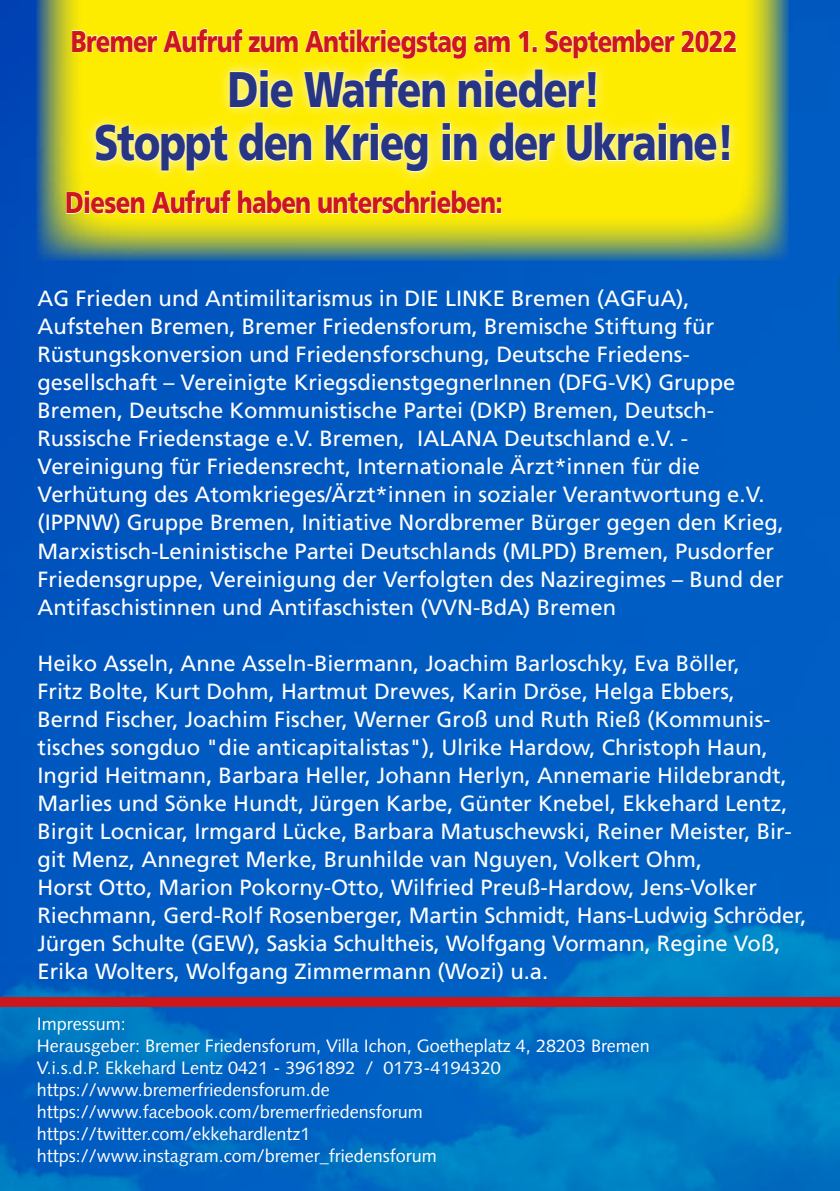
<style>
.page{position:relative;width:840px;height:1191px;background:#fff}
.page>*{position:absolute;margin:0;border:0;box-sizing:border-box;transform-origin:0 0}
.t1{font:900 50px/53.4px "Frutiger";letter-spacing:-.03em;color:#283583;text-align:center;scale:.8 1}
.t2{font:900 30px "Frutiger";letter-spacing:-.03em;color:#cd171a;scale:.8 1}
.t3{font:22px/28px "Frutiger";color:#fff}
.t4{font:18px/22px "Syntax";color:#fff}
</style>
<div class="page">
<img style="left:0;top:0;width:839px;height:1191px">
<svg style="left:37px;top:0;width:751px;height:261px;background:#c0c72e"></svg>
<div style="left:0;top:996px;width:839px;height:10px;background:#cd171a"></div>
<svg style="left:66px;top:191px;width:79px;height:24px;background:#f7ec42"></svg>
<svg style="left:151px;top:189px;width:80px;height:26px;background:#feef37"></svg>
<svg style="left:237px;top:190px;width:74px;height:25px;background:#fef03b"></svg>
<svg style="left:317px;top:190px;width:184px;height:25px;background:#fef03a"></svg>
<svg style="left:71px;top:28px;width:395px;height:31px;background:#fdef32"></svg>
<svg style="left:473px;top:35px;width:37px;height:18px"></svg>
<svg style="left:517px;top:30px;width:19px;height:23px"></svg>
<svg style="left:544px;top:28px;width:192px;height:28px;background:#feef33"></svg>
<div style="left:83px;top:56px;width:658px;height:128px;background:#fff;opacity:.75"></div>
<svg style="left:229px;top:69px;width:64px;height:40px;background:#fef36b"></svg>
<svg style="left:303px;top:68px;width:142px;height:41px;background:#fef36d"></svg>
<svg style="left:458px;top:68px;width:138px;height:41px;background:#fef264"></svg>
<svg style="left:95px;top:124px;width:133px;height:48px;background:#fef25f"></svg>
<svg style="left:238px;top:122px;width:74px;height:40px;background:#fef366"></svg>
<svg style="left:325px;top:122px;width:103px;height:50px;background:#fef25b"></svg>
<svg style="left:441px;top:122px;width:36px;height:39px"></svg>
<svg style="left:488px;top:122px;width:67px;height:40px;background:#fef263"></svg>
<svg style="left:566px;top:122px;width:164px;height:40px;background:#fef366"></svg>
<hr style="left:838px;top:276px;width:1px;height:87px;background:#005da9">
<h2 class="t2" style="left:71px;top:23px;width:834px">Bremer Aufruf zum Antikriegstag am 1. September 2022</h2>
<h1 class="t1" style="left:94px;top:62px;width:801px">Die Waffen nieder!<br>Stoppt den Krieg in der Ukraine!</h1>
<h2 class="t2" style="left:65px;top:185px;width:548px">Diesen Aufruf haben unterschrieben:</h2>
<p class="t3" style="left:37px;top:284px;width:747px">AG Frieden und Antimilitarismus in DIE LINKE Bremen (AGFuA), Aufstehen Bremen, Bremer Friedensforum, Bremische Stiftung für Rüstungskonversion und Friedensforschung, Deutsche Friedens&shy;gesellschaft – Vereinigte KriegsdienstgegnerInnen (DFG-VK) Gruppe Bremen, Deutsche Kommunistische Partei (DKP) Bremen, Deutsch-Russische Friedenstage e.V. Bremen, IALANA Deutschland e.V. - Vereinigung für Friedensrecht, Internationale Ärzt*innen für die Verhütung des Atomkrieges/Ärzt*innen in sozialer Verantwortung e.V. (IPPNW) Gruppe Bremen, Initiative Nordbremer Bürger gegen den Krieg, Marxistisch-Leninistische Partei Deutschlands (MLPD) Bremen, Pusdorfer Friedensgruppe, Vereinigung der Verfolgten des Naziregimes – Bund der Antifaschistinnen und Antifaschisten (VVN-BdA) Bremen</p>
<p class="t3" style="left:37px;top:648px;width:770px">Heiko Asseln, Anne Asseln-Biermann, Joachim Barloschky, Eva Böller,<br>Fritz Bolte, Kurt Dohm, Hartmut Drewes, Karin Dröse, Helga Ebbers,<br>Bernd Fischer, Joachim Fischer, Werner Groß und Ruth Rieß (Kommunis&shy;tisches songduo "die anticapitalistas"), Ulrike Hardow, Christoph Haun, Ingrid Heitmann, Barbara Heller, Johann Herlyn, Annemarie Hildebrandt, Marlies und Sönke Hundt, Jürgen Karbe, Günter Knebel, Ekkehard Lentz, Birgit Locnicar, Irmgard Lücke, Barbara Matuschewski, Reiner Meister, Bir&shy;git Menz, Annegret Merke, Brunhilde van Nguyen, Volkert Ohm,<br>Horst Otto, Marion Pokorny-Otto, Wilfried Preuß-Hardow, Jens-Volker Riechmann, Gerd-Rolf Rosenberger, Martin Schmidt, Hans-Ludwig Schröder, Jürgen Schulte (GEW), Saskia Schultheis, Wolfgang Vormann, Regine Voß, Erika Wolters, Wolfgang Zimmermann (Wozi) u.a.</p>
<p class="t4" style="left:37px;top:1013px;width:614px">Impressum:<br>Herausgeber: Bremer Friedensforum, Villa Ichon, Goetheplatz 4, 28203 Bremen V.i.s.d.P. Ekkehard Lentz 0421 - 3961892 / 0173-4194320 https://www.bremerfriedensforum.de https://www.facebook.com/bremerfriedensforum https://twitter.com/ekkehardlentz1 https://www.instagram.com/bremer_friedensforum</p>
</div>
